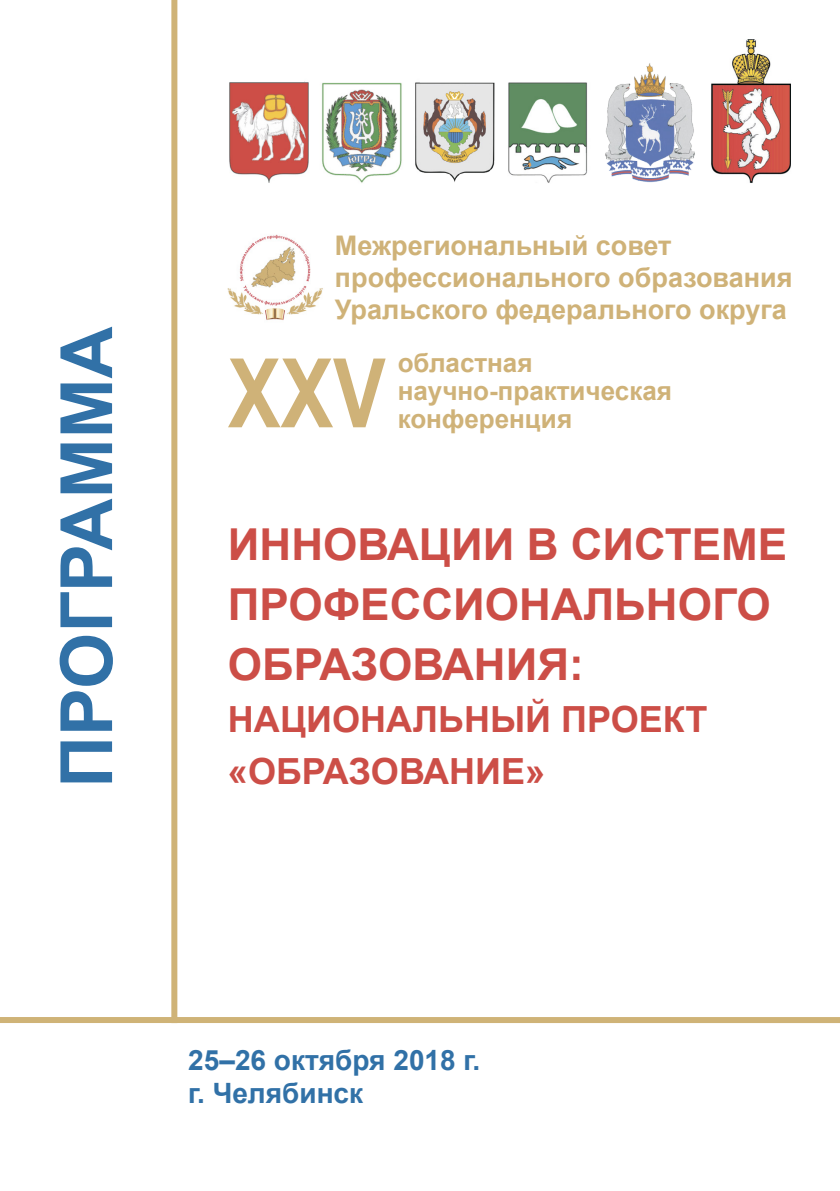
<style>
.page{position:relative;width:840px;height:1191px;background:#fff}
.page>*{position:absolute;margin:0;border:0;box-sizing:border-box;transform-origin:0 0}
.t1{font:700 96px "Arial Narrow";color:#cfb278}
.t2{font:700 72px "Arial";color:#3171a7}
.t3{font:700 44px "Arial";color:#cc4e47}
.t4{font:700 36px "Arial";color:#cc4e47}
.t5{font:700 28px "Arial";color:#3171a7}
.t6{font:700 27px "Arial";color:#cfb278}
.t7{font:700 26px "Arial";color:#cfb278}
</style>
<div class="page">
<img style="left:229px;top:40px;width:562px;height:143px">
<div style="left:171px;top:0;width:6px;height:1023px;background:#cfb377"></div>
<div style="left:0;top:1017px;width:839px;height:6px;background:#cfb377"></div>
<img style="left:228px;top:234px;width:95px;height:86px">
<p class="t2" style="left:39px;top:788px;width:463px;rotate:-90deg">ПРОГРАММА</p>
<p class="t6" style="left:334px;top:227px;width:338px">Межрегиональный совет</p>
<p class="t6" style="left:334px;top:259px;width:459px">профессионального образования</p>
<p class="t6" style="left:334px;top:291px;width:453px">Уральского федерального округа</p>
<p class="t1" style="left:228px;top:321px;width:159px">XXV</p>
<p class="t7" style="left:397px;top:346px;width:136px">областная</p>
<p class="t7" style="left:397px;top:374px;width:276px">научно-практическая</p>
<p class="t7" style="left:397px;top:402px;width:176px">конференция</p>
<p class="t3" style="left:228px;top:515px;width:560px">ИННОВАЦИИ В СИСТЕМЕ</p>
<p class="t3" style="left:228px;top:575px;width:544px">ПРОФЕССИОНАЛЬНОГО</p>
<p class="t3" style="left:228px;top:635px;width:357px">ОБРАЗОВАНИЯ:</p>
<p class="t4" style="left:228px;top:695px;width:481px">НАЦИОНАЛЬНЫЙ ПРОЕКТ</p>
<p class="t4" style="left:228px;top:747px;width:318px">«ОБРАЗОВАНИЕ»</p>
<p class="t5" style="left:188px;top:1041px;width:293px">25–26 октября 2018 г.</p>
<p class="t5" style="left:188px;top:1074px;width:176px">г. Челябинск</p>
</div>
